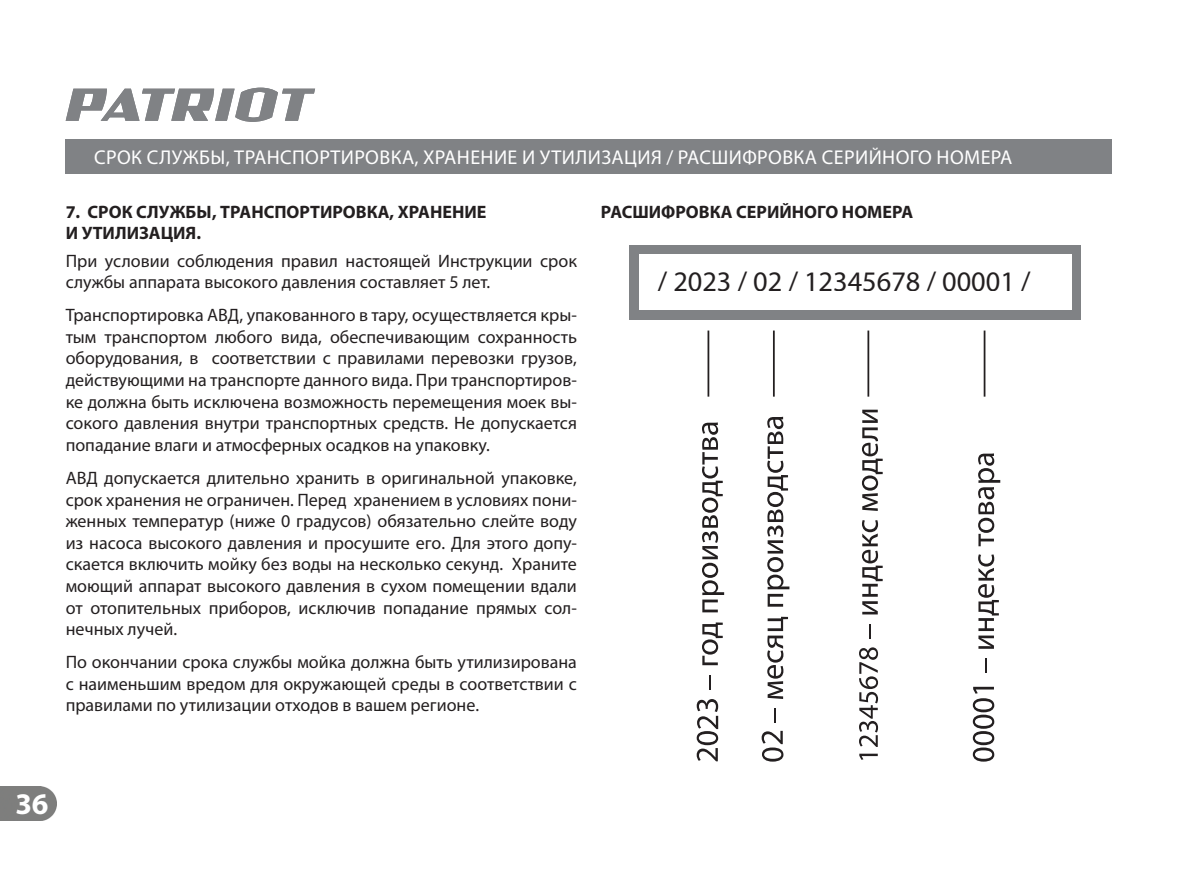
<style>
.page{position:relative;width:1182px;height:870px;background:#fff}
.page>*{position:absolute;margin:0;border:0;box-sizing:border-box;transform-origin:0 0}
.t1{font:700 30px "Myriad Pro";color:#fff}
.t2{font:28.4px "Myriad Pro";color:#231f20}
.t3{font:20px "Myriad Pro";letter-spacing:.02em;color:#fff}
.t4{font:18px/21.6px "Myriad Pro";color:#231f20;text-align:justify}
.t5{font:700 18px/21.6px "Myriad Pro";color:#231f20}
</style>
<div class="page">
<div style="left:0;top:786px;width:56px;height:34px;background:#7e7e7d"></div>
<svg style="left:66px;top:88px;width:249px;height:34px"></svg>
<div style="left:66px;top:140px;width:1046px;height:34px;background:#808285"></div>
<svg style="left:709px;top:675px;width:2px;height:14px"></svg>
<svg style="left:702px;top:622px;width:21px;height:43px"></svg>
<svg style="left:702px;top:422px;width:22px;height:190px"></svg>
<svg style="left:762px;top:730px;width:21px;height:31px"></svg>
<svg style="left:774px;top:708px;width:2px;height:14px"></svg>
<svg style="left:767px;top:616px;width:21px;height:82px"></svg>
<svg style="left:767px;top:416px;width:22px;height:190px"></svg>
<svg style="left:859px;top:753px;width:19px;height:6px"></svg>
<svg style="left:859px;top:647px;width:19px;height:99px"></svg>
<svg style="left:869px;top:624px;width:2px;height:14px"></svg>
<svg style="left:862px;top:520px;width:21px;height:94px"></svg>
<svg style="left:862px;top:409px;width:21px;height:102px"></svg>
<svg style="left:973px;top:686px;width:21px;height:75px"></svg>
<svg style="left:985px;top:658px;width:2px;height:14px"></svg>
<svg style="left:978px;top:554px;width:21px;height:94px"></svg>
<svg style="left:978px;top:453px;width:22px;height:93px"></svg>
<hr style="left:707px;top:330px;width:2px;height:66px;background:#231f20">
<hr style="left:773px;top:330px;width:2px;height:66px;background:#231f20">
<hr style="left:867px;top:330px;width:2px;height:66px;background:#231f20">
<hr style="left:984px;top:330px;width:1px;height:66px;background:#231f20">
<div style="left:629px;top:245px;width:452px;height:74px;background:#808285"></div>
<div style="left:639px;top:254px;width:432px;height:56px;background:#fff"></div>
<svg style="left:697px;top:699px;width:21px;height:62px"></svg>
<p class="t3" style="left:94px;top:145px;width:920px">СРОК СЛУЖБЫ, ТРАНСПОРТИРОВКА, ХРАНЕНИЕ И УТИЛИЗАЦИЯ / РАСШИФРОВКА СЕРИЙНОГО НОМЕРА</p>
<p class="t5" style="left:66px;top:201px;width:422px">7. СРОК СЛУЖБЫ, ТРАНСПОРТИРОВКА, ХРАНЕНИЕ<br>И УТИЛИЗАЦИЯ.</p>
<p class="t4" style="left:66px;top:249px;width:513px">При условии соблюдения правил настоящей Инструкции срок службы аппарата высокого давления составляет 5 лет.</p>
<p class="t4" style="left:66px;top:304px;width:513px">Транспортировка АВД, упакованного в тару, осуществляется кры&shy;тым транспортом любого вида, обеспечивающим сохранность оборудования, в соответствии с правилами перевозки грузов, действующими на транспорте данного вида. При транспортиров&shy;ке должна быть исключена возможность перемещения моек вы&shy;сокого давления внутри транспортных средств. Не допускается попадание влаги и атмосферных осадков на упаковку.</p>
<p class="t4" style="left:66px;top:466px;width:513px">АВД допускается длительно хранить в оригинальной упаковке, срок хранения не ограничен. Перед хранением в условиях пони&shy;женных температур (ниже 0 градусов) обязательно слейте воду из насоса высокого давления и просушите его. Для этого допу&shy;скается включить мойку без воды на несколько секунд. Храните моющий аппарат высокого давления в сухом помещении вдали от отопительных приборов, исключив попадание прямых сол&shy;нечных лучей.</p>
<p class="t4" style="left:66px;top:651px;width:513px">По окончании срока службы мойка должна быть утилизирована с наименьшим вредом для окружающей среды в соответствии с правилами по утилизации отходов в вашем регионе.</p>
<p class="t5" style="left:601px;top:201px;width:314px">РАСШИФРОВКА СЕРИЙНОГО НОМЕРА</p>
<h2 class="t2" style="left:658px;top:263px;width:375px">/ 2023 / 02 / 12345678 / 00001 /</h2>
<h1 class="t1" style="left:16px;top:786px;width:34px">36</h1>
</div>
